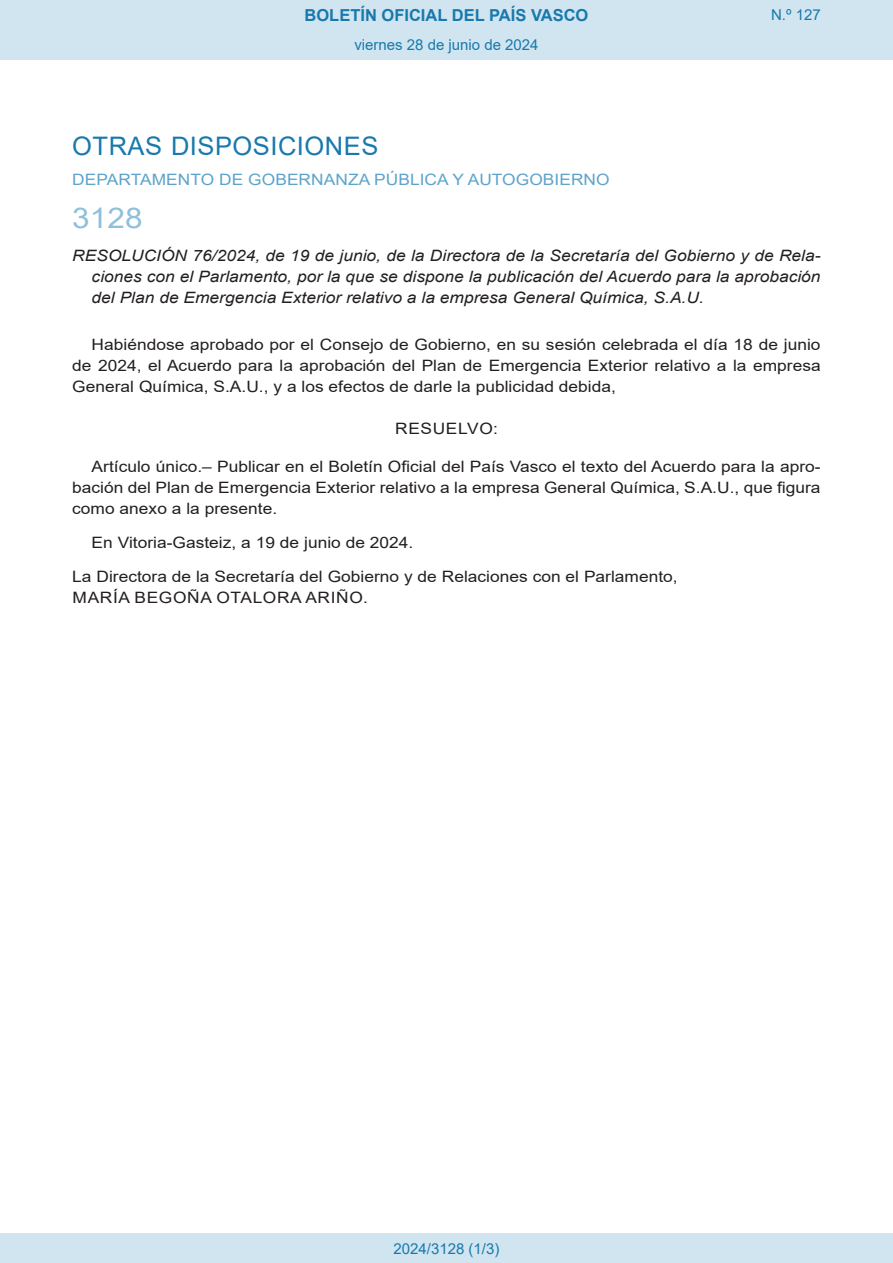
<style>
.page{position:relative;width:893px;height:1263px;background:#fff}
.page>*{position:absolute;margin:0;border:0;box-sizing:border-box;transform-origin:0 0}
.BOPVOrden{font:28.5px "Arial";color:#90c0db;scale:1.11 1}
.BOPVSeccion{font:25.5px "Arial";letter-spacing:.02em;color:#1879ad}
.t1{font:700 16.5px "Arial";color:#1879ad}
.BOPVDetalle{font:15.6px/21px "Arial";color:#231f20;text-align:justify;scale:1.11 1}
.BOPVTitulo{font:italic 15.6px/21px "Arial";color:#231f20;text-align:justify;scale:1.11 1}
.BOPVFirmaPuesto{font:15.6px "Arial";color:#231f20;scale:1.11 1}
.BOPVOrganismo{font:15.6px "Arial";letter-spacing:.005em;color:#5ea4ca;scale:1.11 1}
.BOPVFirmaLugFec{font:15.6px "Arial";color:#231f20;scale:1.11 1}
.BOPVFirmaNombre{font:15.6px "Arial";letter-spacing:.035em;color:#231f20;scale:1.11 1}
.BOPVClave{font:15.6px "Arial";letter-spacing:.035em;color:#231f20;scale:1.11 1}
.Paginacion_Centro{font:15px "Arial";color:#1879ad}
</style>
<div class="page">
<div style="left:0;top:0;width:893px;height:60px;background:#d0e5f0"></div>
<div style="left:0;top:1233px;width:893px;height:30px;background:#d0e5f0"></div>
<p class="t1" style="left:305px;top:3px;width:285px">BOLETÍN OFICIAL DEL PAÍS VASCO</p>
<p class="Paginacion_Centro" style="left:354px;top:35px;width:186px">viernes 28 de junio de 2024</p>
<p class="Paginacion_Centro" style="left:771px;top:5px;width:51px">N.º 127</p>
<p class="BOPVSeccion" style="left:72px;top:128px;width:308px">OTRAS DISPOSICIONES</p>
<p class="BOPVOrganismo" style="left:72px;top:169px;width:486px">DEPARTAMENTO DE GOBERNANZA PÚBLICA Y AUTOGOBIERNO</p>
<p class="BOPVOrden" style="left:72px;top:198px;width:65px">3128</p>
<p class="BOPVTitulo" style="left:92px;top:246px;width:658px;text-indent:-19px">RESOLUCIÓN 76/2024, de 19 de junio, de la Directora de la Secretaría del Gobierno y de Rela&shy;ciones con el Parlamento, por la que se dispone la publicación del Acuerdo para la aprobación del Plan de Emergencia Exterior relativo a la empresa General Química, S.A.U.</p>
<p class="BOPVDetalle" style="left:72px;top:334px;width:676px;text-indent:19px">Habiéndose aprobado por el Consejo de Gobierno, en su sesión celebrada el día 18 de junio de 2024, el Acuerdo para la aprobación del Plan de Emergencia Exterior relativo a la empresa General Química, S.A.U., y a los efectos de darle la publicidad debida,</p>
<p class="BOPVClave" style="left:395px;top:418px;width:94px">RESUELVO:</p>
<p class="BOPVDetalle" style="left:72px;top:456px;width:676px;text-indent:19px">Artículo único.– Publicar en el Boletín Oficial del País Vasco el texto del Acuerdo para la apro&shy;bación del Plan de Emergencia Exterior relativo a la empresa General Química, S.A.U., que figura como anexo a la presente.</p>
<p class="BOPVFirmaLugFec" style="left:92px;top:532px;width:291px">En Vitoria-Gasteiz, a 19 de junio de 2024.</p>
<p class="BOPVFirmaPuesto" style="left:72px;top:566px;width:547px">La Directora de la Secretaría del Gobierno y de Relaciones con el Parlamento,</p>
<p class="BOPVFirmaNombre" style="left:73px;top:587px;width:268px">MARÍA BEGOÑA OTALORA ARIÑO.</p>
<p class="Paginacion_Centro" style="left:393px;top:1238px;width:107px">2024/3128 (1/3)</p>
</div>
